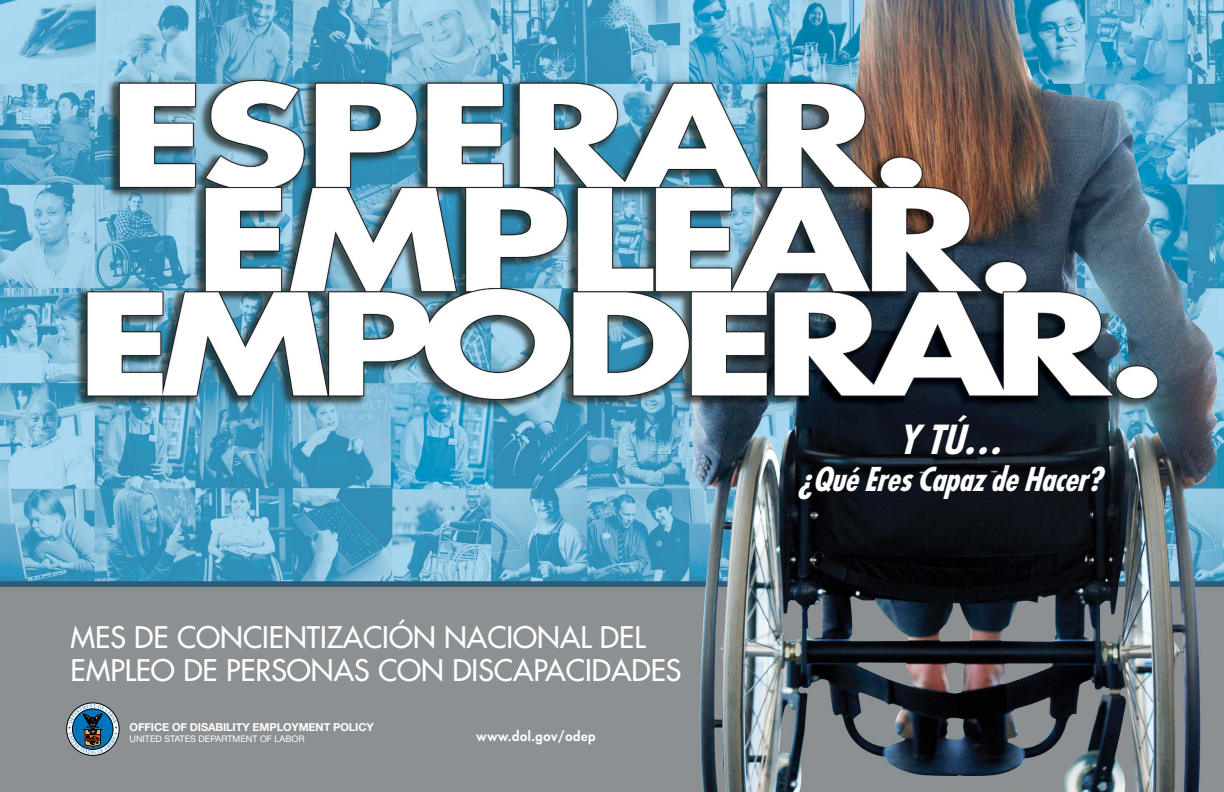
<style>
.page{position:relative;width:1224px;height:792px;background:#fff}
.page>*{position:absolute;margin:0;border:0;box-sizing:border-box;transform-origin:0 0}
.t1{font:italic 700 condensed 39px "Futura";color:#fff}
.t2{font:italic 700 condensed 32px "Futura";color:#fff}
.t3{font:29px/33px "Futura";color:#fff}
.t4{font:800 13px "Futura";letter-spacing:.04em;color:#fff}
.t5{font:700 11px "Helvetica Neue";letter-spacing:-.01em;color:#fff}
.t6{font:9px "Helvetica Neue";color:#fff}
</style>
<div class="page">
<img style="left:0;top:0;width:1224px;height:792px">
<div style="left:66px;top:703px;width:54px;height:53px;border:1px solid #000;border-radius:50%"></div>
<svg style="left:69px;top:704px;width:48px;height:50px;background:#597f97"></svg>
<h3 class="t3" style="left:71px;top:621px;width:612px">MES DE CONCIENTIZACIÓN NACIONAL DEL<br>EMPLEO DE PERSONAS CON DISCAPACIDADES</h3>
<p class="t5" style="left:130px;top:720px;width:246px">OFFICE OF DISABILITY EMPLOYMENT POLICY</p>
<p class="t6" style="left:130px;top:733px;width:177px">UNITED STATES DEPARTMENT OF LABOR</p>
<p class="t4" style="left:477px;top:728px;width:120px">www.dol.gov/odep</p>
<h2 class="t1" style="left:897px;top:415px;width:119px">YTÚ…</h2>
<h2 class="t2" style="left:798px;top:459px;width:315px">¿QuéEresCapazdeHacer?</h2>
</div>
